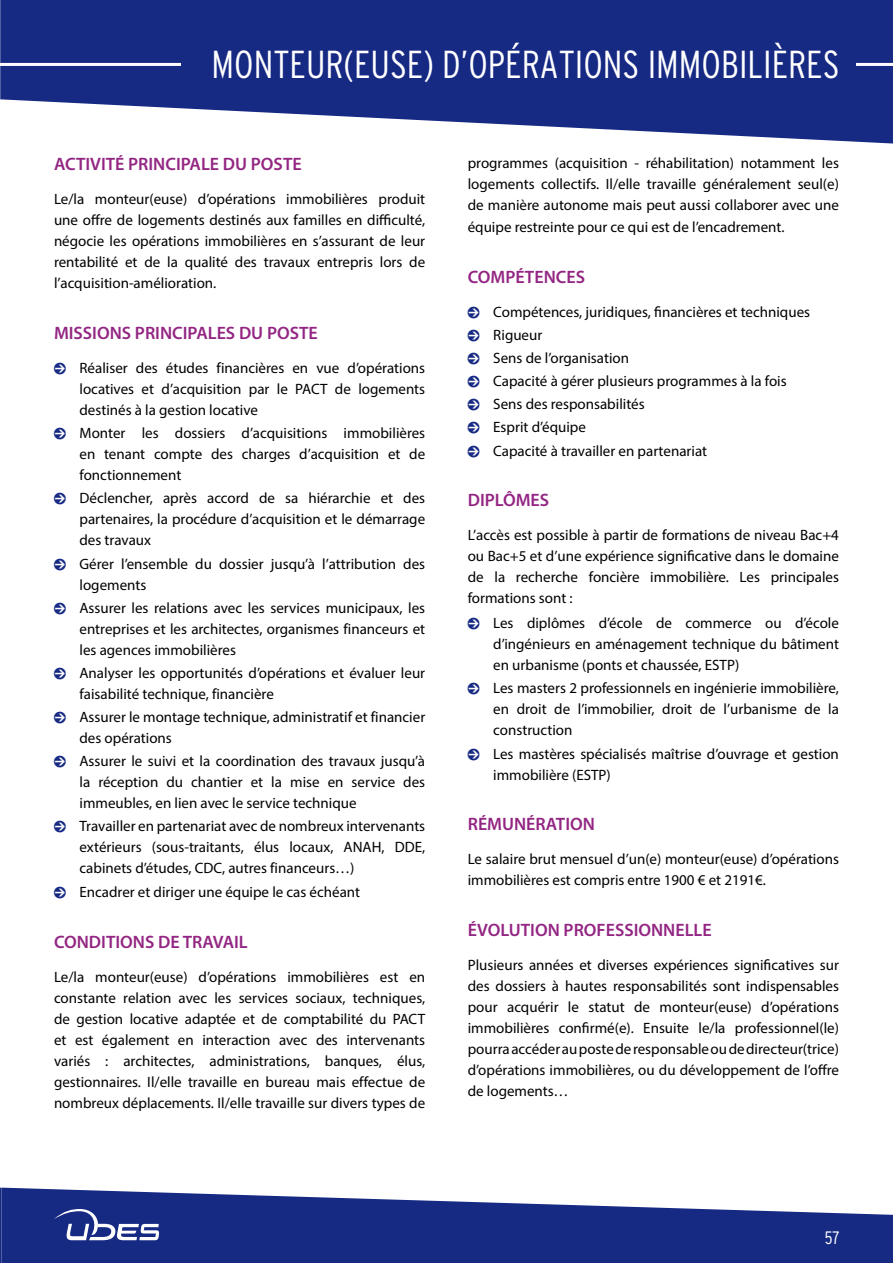
<style>
.page{position:relative;width:893px;height:1263px;background:#fff}
.page>*{position:absolute;margin:0;border:0;box-sizing:border-box;transform-origin:0 0}
.t1{font:300 condensed 39px "Interstate";color:#fff}
.t2{font:600 18px "Myriad Pro";color:#932683}
.t3{font:300 condensed 18px "Interstate";color:#fff}
.t4{font:15px/21px "Myriad Pro";color:#000;text-align:justify}
.s1{font-family:"Pointers";color:#162983}
</style>
<div class="page">
<svg style="left:2px;top:1187px;width:891px;height:76px;fill:#162983"></svg>
<svg style="left:1px;top:0;width:892px;height:144px;fill:#162983"></svg>
<svg style="left:0;top:0;width:1px;height:100px"></svg>
<svg style="left:0;top:1188px;width:2px;height:75px"></svg>
<hr style="left:0;top:63px;width:893px;height:3px;background:#fff">
<svg style="left:54px;top:1209px;width:105px;height:31px"></svg>
<div style="left:181px;top:46px;width:675px;height:34px;background:#162983"></div>
<h1 class="t1" style="left:212px;top:41px;width:629px">MONTEUR(EUSE) D’OPÉRATIONS IMMOBILIÈRES</h1>
<p class="t2" style="left:54px;top:153px;width:249px">ACTIVITÉ PRINCIPALE DU POSTE</p>
<p class="t4" style="left:54px;top:188px;width:373px">Le/la monteur(euse) d’opérations immobilières produit une offre de logements destinés aux familles en difficulté, négocie les opérations immobilières en s’assurant de leur rentabilité et de la qualité des travaux entrepris lors de l’acquisition-amélioration.</p>
<p class="t2" style="left:54px;top:322px;width:265px">MISSIONS PRINCIPALES DU POSTE</p>
<p class="t4" style="left:80px;top:357px;width:347px;text-indent:-26px"><span class="s1">0</span> Réaliser des études financières en vue d’opérations locatives et d’acquisition par le PACT de logements destinés à la gestion locative</p>
<p class="t4" style="left:80px;top:422px;width:347px;text-indent:-26px"><span class="s1">0</span> Monter les dossiers d’acquisitions immobilières en tenant compte des charges d’acquisition et de fonctionnement</p>
<p class="t4" style="left:80px;top:488px;width:347px;text-indent:-26px"><span class="s1">0</span> Déclencher, après accord de sa hiérarchie et des partenaires, la procédure d’acquisition et le démarrage des travaux</p>
<p class="t4" style="left:80px;top:553px;width:347px;text-indent:-26px"><span class="s1">0</span> Gérer l’ensemble du dossier jusqu’à l’attribution des logements</p>
<p class="t4" style="left:80px;top:597px;width:347px;text-indent:-26px"><span class="s1">0</span> Assurer les relations avec les services municipaux, les entreprises et les architectes, organismes financeurs et les agences immobilières</p>
<p class="t4" style="left:80px;top:662px;width:347px;text-indent:-26px"><span class="s1">0</span> Analyser les opportunités d’opérations et évaluer leur faisabilité technique, financière</p>
<p class="t4" style="left:80px;top:706px;width:347px;text-indent:-26px"><span class="s1">0</span> Assurer le montage technique, administratif et financier des opérations</p>
<p class="t4" style="left:80px;top:750px;width:347px;text-indent:-26px"><span class="s1">0</span> Assurer le suivi et la coordination des travaux jusqu’à la réception du chantier et la mise en service des immeubles, en lien avec le service technique</p>
<p class="t4" style="left:80px;top:815px;width:347px;text-indent:-26px"><span class="s1">0</span> Travailler en partenariat avec de nombreux intervenants extérieurs (sous-traitants, élus locaux, ANAH, DDE, cabinets d’études, CDC, autres financeurs…)</p>
<p class="t4" style="left:54px;top:881px;width:308px"><span class="s1">0</span> Encadrer et diriger une équipe le cas échéant</p>
<p class="t2" style="left:54px;top:931px;width:195px">CONDITIONS DE TRAVAIL</p>
<p class="t4" style="left:54px;top:966px;width:373px">Le/la monteur(euse) d’opérations immobilières est en constante relation avec les services sociaux, techniques, de gestion locative adaptée et de comptabilité du PACT et est également en interaction avec des intervenants variés : architectes, administrations, banques, élus, gestionnaires. Il/elle travaille en bureau mais effectue de nombreux déplacements. Il/elle travaille sur divers types de</p>
<p class="t4" style="left:468px;top:152px;width:373px">programmes (acquisition - réhabilitation) notamment les logements collectifs. Il/elle travaille généralement seul(e) de manière autonome mais peut aussi collaborer avec une équipe restreinte pour ce qui est de l’encadrement.</p>
<p class="t2" style="left:468px;top:265px;width:119px">COMPÉTENCES</p>
<p class="t4" style="left:468px;top:300px;width:344px;line-height:23.1px;text-align:left"><span class="s1">0</span> Compétences, juridiques, financières et techniques<br><span class="s1">0</span> Rigueur<br><span class="s1">0</span> Sens de l’organisation<br><span class="s1">0</span> Capacité à gérer plusieurs programmes à la fois<br><span class="s1">0</span> Sens des responsabilités<br><span class="s1">0</span> Esprit d’équipe<br><span class="s1">0</span> Capacité à travailler en partenariat</p>
<p class="t2" style="left:468px;top:489px;width:83px">DIPLÔMES</p>
<p class="t4" style="left:468px;top:524px;width:373px">L’accès est possible à partir de formations de niveau Bac+4 ou Bac+5 et d’une expérience significative dans le domaine de la recherche foncière immobilière. Les principales formations sont :</p>
<p class="t4" style="left:493px;top:612px;width:347px;text-indent:-26px"><span class="s1">0</span> Les diplômes d’école de commerce ou d’école d’ingénieurs en aménagement technique du bâtiment en urbanisme (ponts et chaussée, ESTP)</p>
<p class="t4" style="left:493px;top:678px;width:347px;text-indent:-26px"><span class="s1">0</span> Les masters 2 professionnels en ingénierie immobilière, en droit de l’immobilier, droit de l’urbanisme de la construction</p>
<p class="t4" style="left:493px;top:743px;width:347px;text-indent:-26px"><span class="s1">0</span> Les mastères spécialisés maîtrise d’ouvrage et gestion immobilière (ESTP)</p>
<p class="t2" style="left:468px;top:813px;width:129px">RÉMUNÉRATION</p>
<p class="t4" style="left:468px;top:848px;width:373px">Le salaire brut mensuel d’un(e) monteur(euse) d’opérations immobilières est compris entre 1900 € et 2191€.</p>
<p class="t2" style="left:468px;top:918px;width:245px">ÉVOLUTION PROFESSIONNELLE</p>
<p class="t4" style="left:468px;top:954px;width:373px">Plusieurs années et diverses expériences significatives sur des dossiers à hautes responsabilités sont indispensables pour acquérir le statut de monteur(euse) d’opérations immobilières confirmé(e). Ensuite le/la professionnel(le) pourra accéder au poste de responsable ou de directeur(trice) d’opérations immobilières, ou du développement de l’offre de logements…</p>
<p class="t3" style="left:825px;top:1226px;width:16px">57</p>
</div>
